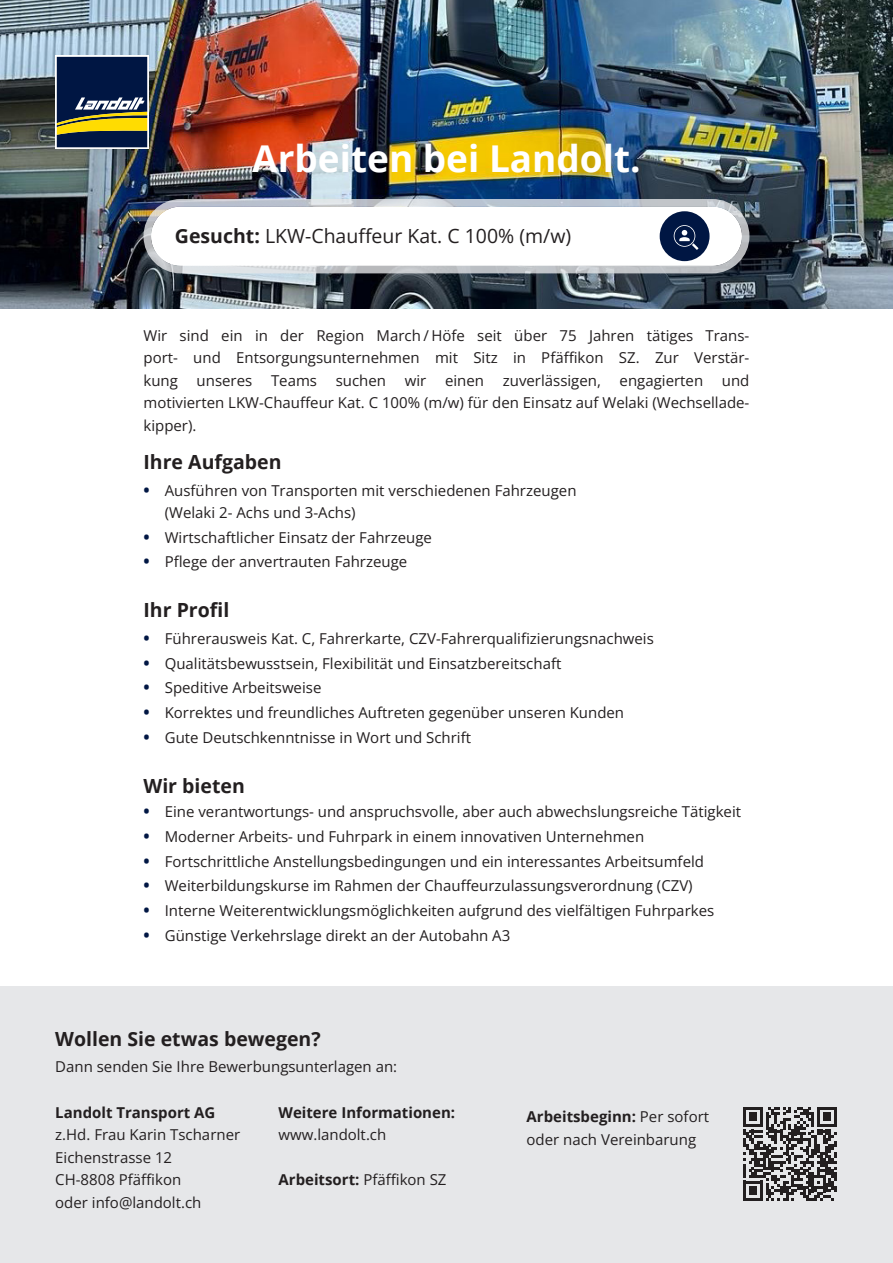
<style>
.page{position:relative;width:893px;height:1263px;background:#fff}
.page>*{position:absolute;margin:0;border:0;box-sizing:border-box;transform-origin:0 0}
.t1{font:700 36.9px "Open Sans";color:#fff}
.t2{font:700 19.5px "Open Sans";color:#231f20}
.t3{font:19.5px "Open Sans";color:#231f20}
.t4{font:15px/22.5px "Open Sans";color:#231f20}
.t5{font:700 15px "Open Sans";color:#231f20}
.s1{font-weight:700}
.s2{font-weight:700;font-size:16.5px;color:#001643}
.s3{font-weight:400}
</style>
<div class="page">
<img style="left:0;top:0;width:893px;height:308px">
<div style="left:151px;top:206px;width:591px;height:60px;background:#fff;border-radius:30px"></div>
<div style="left:144px;top:199px;width:605px;height:74px;border:8px solid #e6e7e9;border-radius:33px"></div>
<div style="left:660px;top:211px;width:49px;height:50px;background:#001643;border-radius:50%"></div>
<svg style="left:674px;top:225px;width:24px;height:25px"></svg>
<div style="left:0;top:986px;width:893px;height:277px;background:#e6e7e9"></div>
<svg style="left:743px;top:1107px;width:94px;height:94px"></svg>
<svg style="left:55px;top:55px;width:94px;height:94px"></svg>
<svg style="left:57px;top:57px;width:90px;height:90px;background:#364245"></svg>
<h1 class="t1" style="left:252px;top:132px;width:390px">Arbeiten bei Landolt.</h1>
<h2 class="t3" style="left:175px;top:223px;width:398px"><span class="s1">Gesucht:</span> LKW-Chauffeur Kat. C 100% (m/w)</h2>
<p class="t4" style="left:144px;top:323px;width:607px;text-align:justify">Wir sind ein in der Region March / Höfe seit über 75 Jahren tätiges Trans&shy;port- und Entsorgungsunternehmen mit Sitz in Pfäffikon SZ. Zur Verstär&shy;kung unseres Teams suchen wir einen zuverlässigen, engagierten und motivierten LKW-Chauffeur Kat. C 100% (m/w) für den Einsatz auf Welaki (Wechsellade&shy;kipper).</p>
<h2 class="t2" style="left:144px;top:448px;width:140px">Ihre Aufgaben</h2>
<p class="t4" style="left:165px;top:478px;width:413px;text-indent:-21px"><span class="s2">•</span> Ausführen von Transporten mit verschiedenen Fahrzeugen (Welaki 2- Achs und 3-Achs)</p>
<p class="t4" style="left:144px;top:526px;width:290px"><span class="s2">•</span> Wirtschaftlicher Einsatz der Fahrzeuge</p>
<p class="t4" style="left:144px;top:550px;width:265px"><span class="s2">•</span> Pflege der anvertrauten Fahrzeuge</p>
<h2 class="t2" style="left:144px;top:597px;width:87px">Ihr Profil</h2>
<p class="t4" style="left:144px;top:627px;width:512px"><span class="s2">•</span> Führerausweis Kat. C, Fahrerkarte, CZV-Fahrerqualifizierungsnachweis</p>
<p class="t4" style="left:144px;top:652px;width:419px"><span class="s2">•</span> Qualitätsbewusstsein, Flexibilität und Einsatzbereitschaft</p>
<p class="t4" style="left:144px;top:676px;width:179px"><span class="s2">•</span> Speditive Arbeitsweise</p>
<p class="t4" style="left:144px;top:701px;width:482px"><span class="s2">•</span> Korrektes und freundliches Auftreten gegenüber unseren Kunden</p>
<p class="t4" style="left:144px;top:726px;width:329px"><span class="s2">•</span> Gute Deutschkenntnisse in Wort und Schrift</p>
<h2 class="t2" style="left:144px;top:772px;width:103px">Wir bieten</h2>
<p class="t4" style="left:144px;top:800px;width:599px"><span class="s2">•</span> Eine verantwortungs- und anspruchsvolle, aber auch abwechslungsreiche Tätigkeit</p>
<p class="t4" style="left:144px;top:825px;width:502px"><span class="s2">•</span> Moderner Arbeits- und Fuhrpark in einem innovativen Unternehmen</p>
<p class="t4" style="left:144px;top:850px;width:562px"><span class="s2">•</span> Fortschrittliche Anstellungsbedingungen und ein interessantes Arbeitsumfeld</p>
<p class="t4" style="left:144px;top:874px;width:551px"><span class="s2">•</span> Weiterbildungskurse im Rahmen der Chauffeurzulassungsverordnung (CZV)</p>
<p class="t4" style="left:144px;top:899px;width:572px"><span class="s2">•</span> Interne Weiterentwicklungsmöglichkeiten aufgrund des vielfältigen Fuhrparkes</p>
<p class="t4" style="left:144px;top:923px;width:368px"><span class="s2">•</span> Günstige Verkehrslage direkt an der Autobahn A3</p>
<h2 class="t2" style="left:55px;top:1025px;width:267px">Wollen Sie etwas bewegen?</h2>
<p class="t4" style="left:55px;top:1055px;width:343px">Dann senden Sie Ihre Bewerbungsunterlagen an:</p>
<p class="t5" style="left:55px;top:1102px;width:162px">Landolt Transport AG</p>
<p class="t4" style="left:55px;top:1123px;width:186px">z.Hd. Frau Karin Tscharner<br>Eichenstrasse 12<br>CH-8808 Pfäffikon<br>oder info@landolt.ch</p>
<p class="t5" style="left:279px;top:1102px;width:178px">Weitere Informationen:</p>
<p class="t4" style="left:279px;top:1123px;width:109px">www.landolt.ch</p>
<p class="t5" style="left:279px;top:1169px;width:169px">Arbeitsort: <span class="s3">Pfäffikon SZ</span></p>
<p class="t4" style="left:527px;top:1105px;width:184px"><span class="s1">Arbeitsbeginn:</span> Per sofort oder nach Vereinbarung</p>
</div>
